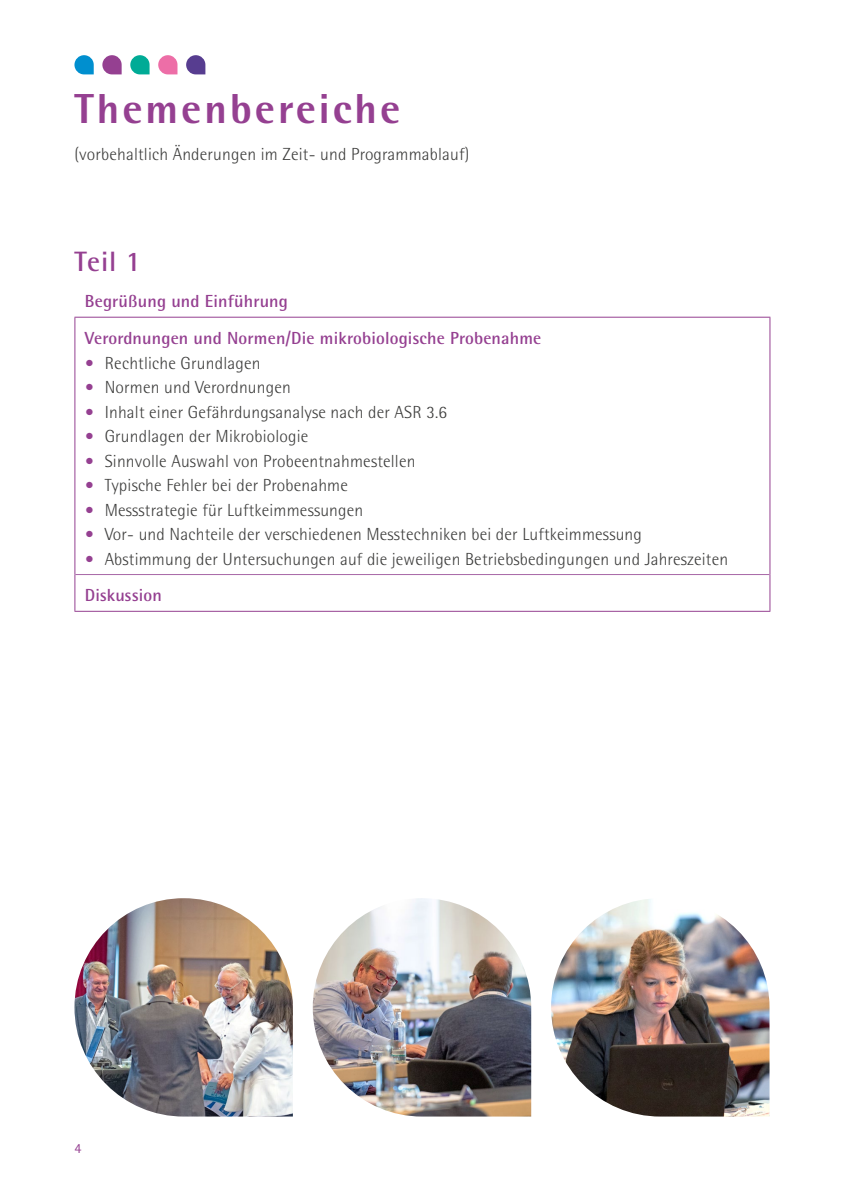
<style>
.page{position:relative;width:844px;height:1191px;background:#fff}
.page>*{position:absolute;margin:0;border:0;box-sizing:border-box;transform-origin:0 0}
.H1_Magenta{font:800 42px "Rotis Semi Sans";letter-spacing:.07em;color:#954091}
.H2_Magenta{font:700 28px "Rotis Semi Sans";color:#954091}
.Fließtext{font:300 17.5px "Rotis Semi Sans";letter-spacing:.01em;color:#3c3c3b}
.Fließtext-2{font:700 17.5px "Rotis Semi Sans";letter-spacing:.01em;color:#954091}
.t1{font:14px "Rotis Semi Sans";color:#954091}
.s1{font-weight:700;color:#954091}
</style>
<div class="page">
<svg style="left:74px;top:55px;width:20px;height:19px"></svg>
<svg style="left:102px;top:55px;width:20px;height:19px"></svg>
<svg style="left:130px;top:55px;width:19px;height:19px"></svg>
<svg style="left:158px;top:55px;width:19px;height:19px"></svg>
<svg style="left:186px;top:55px;width:19px;height:19px"></svg>
<hr style="left:74px;top:611px;width:696px;height:1px;background:#954091">
<hr style="left:74px;top:317px;width:696px;height:1px;background:#954091">
<hr style="left:74px;top:318px;width:1px;height:256px;background:#954091">
<hr style="left:769px;top:318px;width:1px;height:256px;background:#954091">
<hr style="left:74px;top:574px;width:1px;height:37px;background:#954091">
<hr style="left:769px;top:574px;width:1px;height:37px;background:#954091">
<hr style="left:75px;top:574px;width:694px;height:1px;background:#a867a7">
<img style="left:313px;top:898px;width:218px;height:218px">
<img style="left:74px;top:898px;width:219px;height:218px">
<img style="left:551px;top:899px;width:218px;height:217px">
<p class="H1_Magenta" style="left:74px;top:83px;width:327px">Themenbereiche</p>
<p class="Fließtext" style="left:74px;top:144px;width:396px">(vorbehaltlich Änderungen im Zeit- und Programmablauf)</p>
<p class="H2_Magenta" style="left:74px;top:244px;width:68px">Teil 1</p>
<p class="Fließtext-2" style="left:85px;top:290px;width:205px">Begrüßung und Einführung</p>
<p class="Fließtext-2" style="left:85px;top:327px;width:458px">Verordnungen und Normen/Die mikrobiologische Probenahme</p>
<p class="Fließtext" style="left:85px;top:352px;width:177px"><span class="s1">•</span> Rechtliche Grundlagen</p>
<p class="Fließtext" style="left:85px;top:377px;width:207px"><span class="s1">•</span> Normen und Verordnungen</p>
<p class="Fließtext" style="left:85px;top:401px;width:363px"><span class="s1">•</span> Inhalt einer Gefährdungsanalyse nach der ASR 3.6</p>
<p class="Fließtext" style="left:85px;top:426px;width:225px"><span class="s1">•</span> Grundlagen der Mikrobiologie</p>
<p class="Fließtext" style="left:85px;top:450px;width:332px"><span class="s1">•</span> Sinnvolle Auswahl von Probeentnahmestellen</p>
<p class="Fließtext" style="left:85px;top:475px;width:264px"><span class="s1">•</span> Typische Fehler bei der Probenahme</p>
<p class="Fließtext" style="left:85px;top:499px;width:280px"><span class="s1">•</span> Messstrategie für Luftkeimmessungen</p>
<p class="Fließtext" style="left:85px;top:524px;width:558px"><span class="s1">•</span> Vor- und Nachteile der verschiedenen Messtechniken bei der Luftkeimmessung</p>
<p class="Fließtext" style="left:85px;top:548px;width:644px"><span class="s1">•</span> Abstimmung der Untersuchungen auf die jeweiligen Betriebsbedingungen und Jahreszeiten</p>
<p class="Fließtext-2" style="left:85px;top:584px;width:79px">Diskussion</p>
<p class="t1" style="left:74px;top:1139px;width:9px">4</p>
</div>
